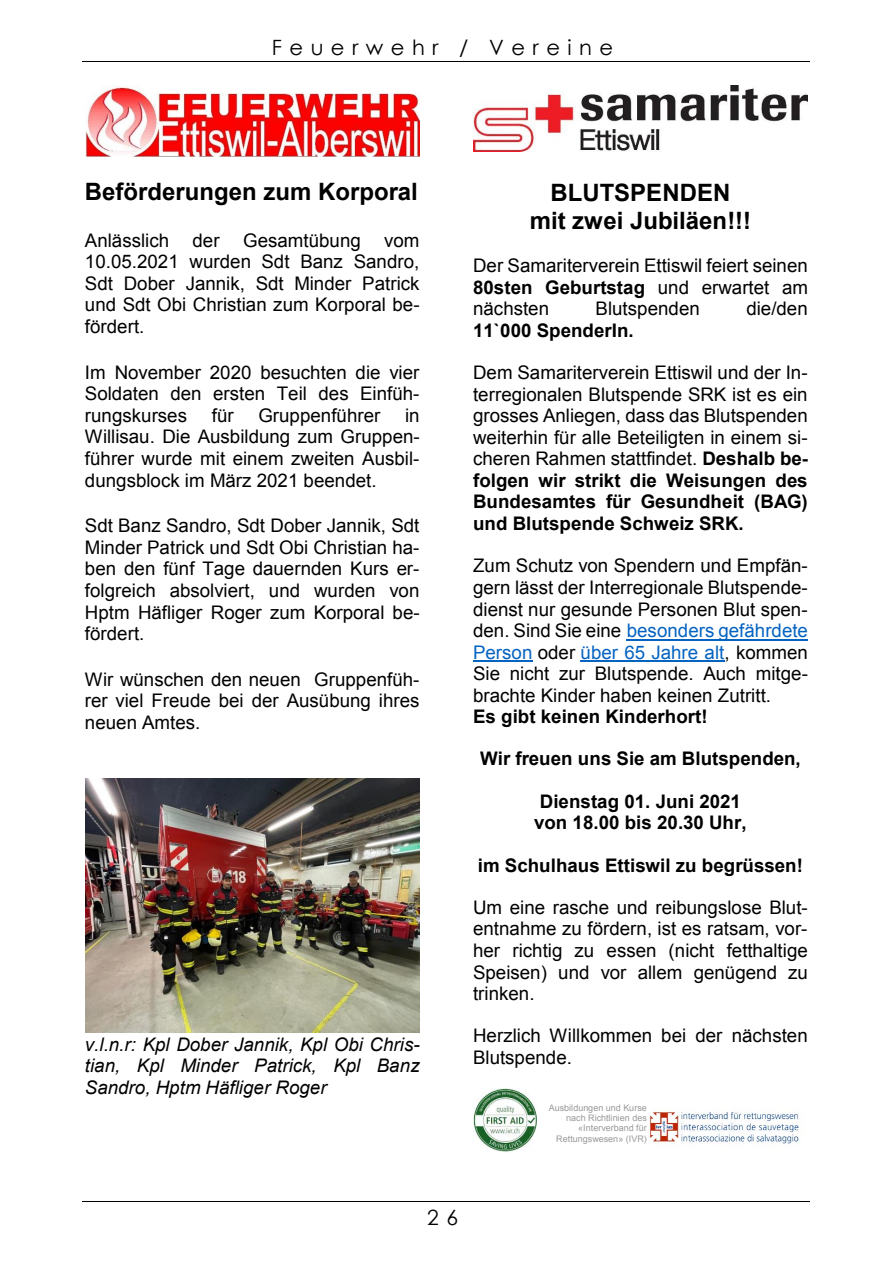
<style>
.page{position:relative;width:893px;height:1263px;background:#fff}
.page>*{position:absolute;margin:0;border:0;box-sizing:border-box;transform-origin:0 0}
.t1{font:700 24px/27.6px "Arial";color:#000;text-align:center}
.t2{font:21px "Century Gothic";letter-spacing:.355em;color:#000}
.t3{font:18.75px/21.6px "Arial";color:#000;text-align:justify}
.t4{font:700 18.75px/21.6px "Arial";color:#000;text-align:center}
.t5{font:italic 18.75px/21.6px "Arial";color:#000;text-align:justify}
.t6{font:9px/10.2px "Arial";letter-spacing:.005em;color:#999;text-align:right}
.s1{font-weight:700}
.s2{color:#0563c1}
</style>
<div class="page">
<hr style="left:83px;top:61px;width:727px;height:1px;background:#000">
<hr style="left:83px;top:1201px;width:727px;height:1px;background:#000">
<hr style="left:627px;top:639px;width:181px;height:1px;background:#0563c1">
<hr style="left:473px;top:660px;width:60px;height:2px;background:#0563c1">
<hr style="left:581px;top:660px;width:144px;height:2px;background:#0563c1">
<img style="left:85px;top:85px;width:334px;height:72px">
<img style="left:85px;top:779px;width:334px;height:253px">
<img style="left:473px;top:85px;width:335px;height:66px">
<img style="left:658px;top:1109px;width:145px;height:39px">
<img style="left:648px;top:1108px;width:10px;height:34px">
<img style="left:473px;top:1089px;width:64px;height:63px">
<p class="t2" style="left:272px;top:34px;width:343px">Feuerwehr / Vereine</p>
<h1 class="t1" style="left:85px;top:178px;width:334px">Beförderungen zum Korporal</h1>
<p class="t3" style="left:85px;top:230px;width:86px">Anlässlich</p>
<p class="t3" style="left:193px;top:230px;width:29px">der</p>
<p class="t3" style="left:243px;top:230px;width:119px">Gesamtübung</p>
<p class="t3" style="left:85px;top:230px;width:336px;text-indent:299px">vom 10.05.2021 wurden Sdt Banz Sandro, Sdt Dober Jannik, Sdt Minder Patrick und Sdt Obi Christian zum Korporal be&shy;fördert.</p>
<p class="t3" style="left:85px;top:362px;width:336px">Im November 2020 besuchten die vier Soldaten den ersten Teil des Einfüh&shy;rungskurses</p>
<p class="t3" style="left:212px;top:405px;width:23px">für</p>
<p class="t3" style="left:258px;top:405px;width:123px">Gruppenführer</p>
<p class="t3" style="left:85px;top:405px;width:336px;text-indent:320px">in Willisau. Die Ausbildung zum Gruppen&shy;führer wurde mit einem zweiten Ausbil&shy;dungsblock im März 2021 beendet.</p>
<p class="t3" style="left:85px;top:515px;width:336px">Sdt Banz Sandro, Sdt Dober Jannik, Sdt Minder Patrick und Sdt Obi Christian ha&shy;ben den fünf Tage dauernden Kurs er&shy;folgreich absolviert, und wurden von Hptm Häfliger Roger zum Korporal be&shy;fördert.</p>
<p class="t3" style="left:85px;top:669px;width:336px">Wir wünschen den neuen Gruppenfüh&shy;rer viel Freude bei der Ausübung ihres neuen Amtes.</p>
<h3 class="t5" style="left:85px;top:1033px;width:336px">v.l.n.r: Kpl Dober Jannik, Kpl Obi Chris&shy;tian, Kpl Minder Patrick, Kpl Banz Sandro, Hptm Häfliger Roger</h3>
<h1 class="t1" style="left:530px;top:180px;width:223px">BLUTSPENDEN mit zwei Jubiläen!!!</h1>
<p class="t3" style="left:473px;top:255px;width:336px">Der Samariterverein Ettiswil feiert seinen <span class="s1">80sten Geburtstag</span> und erwartet am nächsten</p>
<p class="t3" style="left:596px;top:298px;width:106px">Blutspenden</p>
<p class="t3" style="left:746px;top:298px;width:63px">die/den</p>
<p class="t4" style="left:473px;top:320px;width:162px">11`000 SpenderIn.</p>
<p class="t3" style="left:473px;top:362px;width:336px">Dem Samariterverein Ettiswil und der In&shy;terregionalen Blutspende SRK ist es ein grosses Anliegen, dass das Blutspenden weiterhin für alle Beteiligten in einem si&shy;cheren Rahmen stattfindet. <span class="s1">Deshalb be&shy;folgen wir strikt die Weisungen des Bundesamtes für Gesundheit (BAG) und Blutspende Schweiz SRK.</span></p>
<p class="t3" style="left:473px;top:555px;width:336px">Zum Schutz von Spendern und Empfän&shy;gern lässt der Interregionale Blutspende&shy;dienst nur gesunde Personen Blut spen&shy;den. Sind Sie eine <span class="s2">besonders gefährdete Person</span> oder <span class="s2">über 65 Jahre alt</span>, kommen Sie nicht zur Blutspende. Auch mitge&shy;brachte Kinder haben keinen Zutritt.</p>
<p class="t4" style="left:473px;top:706px;width:236px">Es gibt keinen Kinderhort!</p>
<p class="t4" style="left:480px;top:749px;width:322px">Wir freuen uns Sie am Blutspenden,</p>
<p class="t4" style="left:534px;top:791px;width:214px">Dienstag 01. Juni 2021 von 18.00 bis 20.30 Uhr,</p>
<p class="t4" style="left:478px;top:855px;width:327px">im Schulhaus Ettiswil zu begrüssen!</p>
<p class="t3" style="left:473px;top:897px;width:336px">Um eine rasche und reibungslose Blut&shy;entnahme zu fördern, ist es ratsam, vor&shy;her richtig zu essen (nicht fetthaltige Speisen) und vor allem genügend zu trinken.</p>
<p class="t3" style="left:473px;top:1025px;width:336px">Herzlich Willkommen bei der nächsten<br>Blutspende.</p>
<p class="t6" style="left:549px;top:1102px;width:100px">Ausbildungen und Kurse</p>
<p class="t6" style="left:566px;top:1113px;width:82px">nach Richtlinien des «Interverband für</p>
<p class="t6" style="left:556px;top:1134px;width:92px">Rettungswesen» (IVR)</p>
<p class="t2" style="left:427px;top:1203px;width:32px">2 6</p>
</div>
